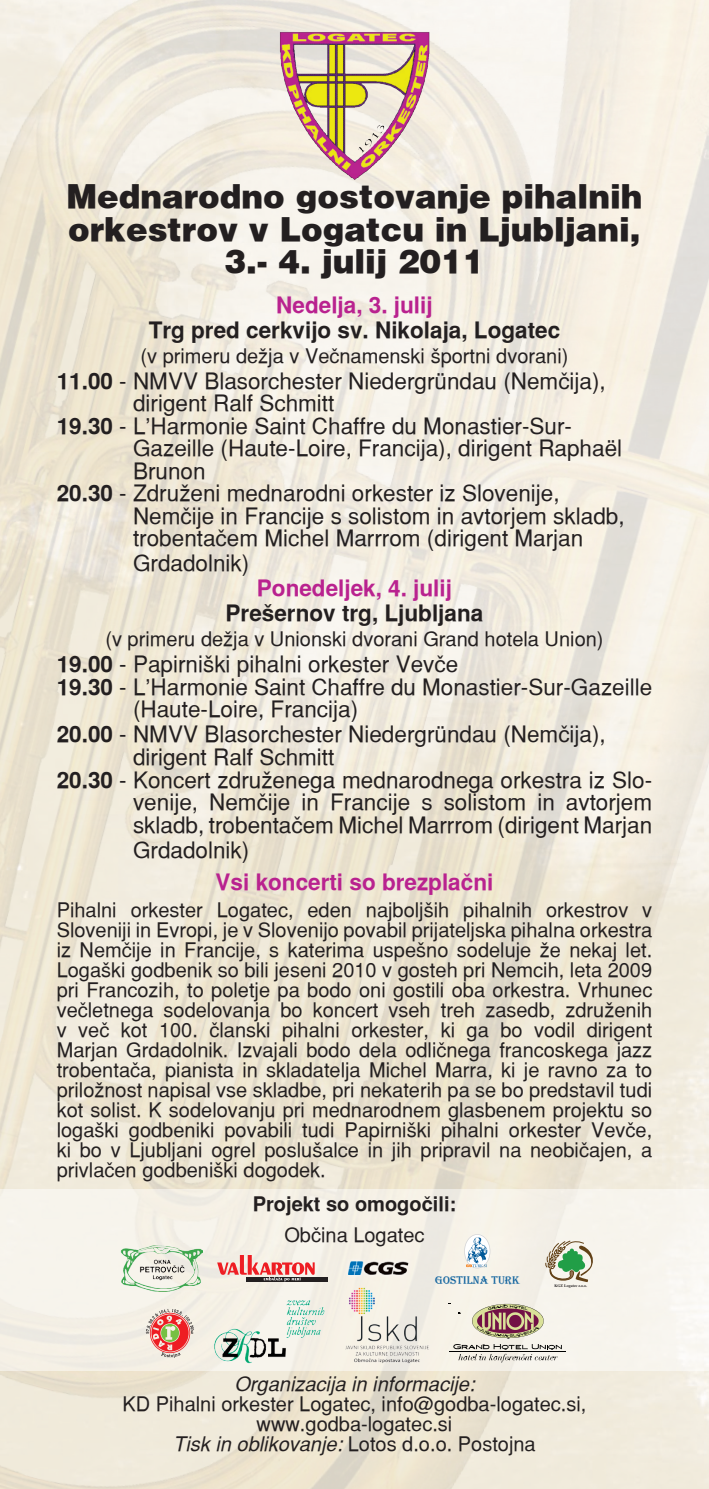
<style>
.page{position:relative;width:709px;height:1489px;background:#fff}
.page>*{position:absolute;margin:0;border:0;box-sizing:border-box;transform-origin:0 0}
.t1{font:900 32.5px/32.5px "Slo Helvetica";color:#231f20;text-align:center}
.t2{font:22.5px/22.5px "Slo Helvetica Roman";color:#231f20}
.t3{font:700 22.5px "Slo Helvetica";color:#b9228f}
.t4{font:700 22.5px "Slo Helvetica";color:#231f20}
.t5{font:20px/20px "Slo Helvetica Roman";color:#231f20;text-align:justify}
.t6{font:italic 20px "Slo Helvetica";color:#231f20}
.t7{font:700 20px "Slo Helvetica";color:#231f20}
.t8{font:11.5px "Algerian DCE";color:#005999}
.t9{font:700 4px "Slo Times";color:#231f20}
.s1{font-family:"Slo Helvetica";font-weight:700}
.s2{font-family:"Slo Helvetica";font-style:italic}
</style>
<div class="page">
<img style="left:0;top:0;width:709px;height:1488px">
<img style="left:279px;top:30px;width:151px;height:151px">
<div style="left:0;top:1188px;width:709px;height:181px;background:#f7f3ea"></div>
<hr style="left:449px;top:1351px;width:117px;height:1px;background:#000">
<svg style="left:448px;top:1303px;width:114px;height:59px"></svg>
<svg style="left:146px;top:1308px;width:48px;height:49px"></svg>
<svg style="left:464px;top:1234px;width:26px;height:34px"></svg>
<div style="left:246px;top:1276px;width:82px;height:5px;background:#231f20"></div>
<svg style="left:217px;top:1254px;width:98px;height:27px"></svg>
<img style="left:348px;top:1261px;width:61px;height:14px">
<img style="left:120px;top:1245px;width:83px;height:46px">
<img style="left:214px;top:1300px;width:111px;height:64px">
<img style="left:345px;top:1286px;width:84px;height:77px">
<svg style="left:545px;top:1240px;width:48px;height:42px"></svg>
<p class="t1" style="left:66px;top:179px;width:578px">Mednarodno gostovanje pihalnih orkestrov v Logatcu in Ljubljani,<br>3.- 4. julij 2011</p>
<p class="t3" style="left:276px;top:291px;width:158px">Nedelja, 3. julij</p>
<p class="t4" style="left:149px;top:316px;width:413px">Trg pred cerkvijo sv. Nikolaja, Logatec</p>
<p class="t5" style="left:140px;top:345px;width:429px">(v primeru dežja v VeËnamenski športni dvorani)</p>
<p class="t2" style="left:133px;top:369px;width:474px;text-indent:-76px"><span class="s1">11.00</span> - NMVV Blasorchester Niedergründau (NemËija), dirigent Ralf Schmitt</p>
<p class="t2" style="left:133px;top:414px;width:490px;text-indent:-76px"><span class="s1">19.30</span> - L’Harmonie Saint Chaffre du Monastier-Sur-<br>Gazeille (Haute-Loire, Francija), dirigent Raphaël<br>Brunon</p>
<p class="t2" style="left:133px;top:482px;width:493px;text-indent:-76px"><span class="s1">20.30</span> - Združeni mednarodni orkester iz Slovenije,<br>NemËije in Francije s solistom in avtorjem skladb, trobentaËem Michel Marrrom (dirigent Marjan</p>
<p class="t2" style="left:133px;top:552px;width:118px">Grdadolnik)</p>
<p class="t3" style="left:257px;top:575px;width:197px">Ponedeljek, 4. julij</p>
<p class="t4" style="left:226px;top:600px;width:259px">Prešernov trg, Ljubljana</p>
<p class="t5" style="left:105px;top:629px;width:499px">(v primeru dežja v Unionski dvorani Grand hotela Union)</p>
<p class="t2" style="left:57px;top:653px;width:403px"><span class="s1">19.00</span> - Papirniški pihalni orkester VevËe</p>
<p class="t2" style="left:133px;top:675px;width:520px;text-indent:-76px"><span class="s1">19.30</span> - L’Harmonie Saint Chaffre du Monastier-Sur-Gazeille (Haute-Loire, Francija)</p>
<p class="t2" style="left:133px;top:723px;width:474px;text-indent:-76px"><span class="s1">20.00</span> - NMVV Blasorchester Niedergründau (NemËija), dirigent Ralf Schmitt</p>
<p class="t2" style="left:133px;top:768px;width:520px;text-align:justify;text-indent:-76px"><span class="s1">20.30</span> - Koncert združenega mednarodnega orkestra iz Slo&shy;ve--nije, NemËije in Francije s solistom in avtorjem skladb, trobentaËem Michel Marrrom (dirigent Marjan</p>
<p class="t2" style="left:133px;top:838px;width:118px">Grdadolnik)</p>
<p class="t3" style="left:216px;top:868px;width:279px">Vsi koncerti so brezplaËni</p>
<p class="t5" style="left:57px;top:899px;width:597px">Pihalni orkester Logatec, eden najboljših pihalnih orkestrov v Sloveniji in Evropi, je v Slovenijo povabil prijateljska pihalna orkestra iz NemËije in Francije, s katerima uspešno sodeluje že nekaj let.<br>Logaški godbenik so bili jeseni 2010 v gosteh pri Nemcih, leta 2009 pri Francozih, to poletje pa bodo oni gostili oba orkestra. Vrhunec veËletnega sodelovanja bo koncert vseh treh zasedb, združenih v veË kot 100. Ëlanski pihalni orkester, ki ga bo vodil dirigent Marjan Grdadolnik. Izvajali bodo dela odliËnega francoskega jazz trobentaËa, pianista in skladatelja Michel Marra, ki je ravno za to priložnost napisal vse skladbe, pri nekaterih pa se bo predstavil tudi kot solist. K sodelovanju pri mednarodnem glasbenem projektu so logaški godbeniki povabili tudi Papirniški pihalni orkester VevËe, ki bo v Ljubljani ogrel poslušalce in jih pripravil na neobiËajen, a privlaËen godbeniški dogodek.</p>
<p class="t7" style="left:253px;top:1191px;width:205px">Projekt so omogoËili:</p>
<p class="t5" style="left:284px;top:1224px;width:142px">ObËina Logatec</p>
<p class="t8" style="left:435px;top:1273px;width:86px">GOSTILNA TURK</p>
<p class="t9" style="left:554px;top:1282px;width:34px">KGZ Logatec z.o.o.</p>
<p class="t6" style="left:234px;top:1372px;width:242px">Organizacija in informacije:</p>
<p class="t5" style="left:122px;top:1393px;width:465px;text-align:center">KD Pihalni orkester Logatec, info@godba-logatec.si, www.godba-logatec.si</p>
<p class="t5" style="left:173px;top:1433px;width:364px"><span class="s2">Tisk in oblikovanje:</span> Lotos d.o.o. Postojna</p>
</div>
